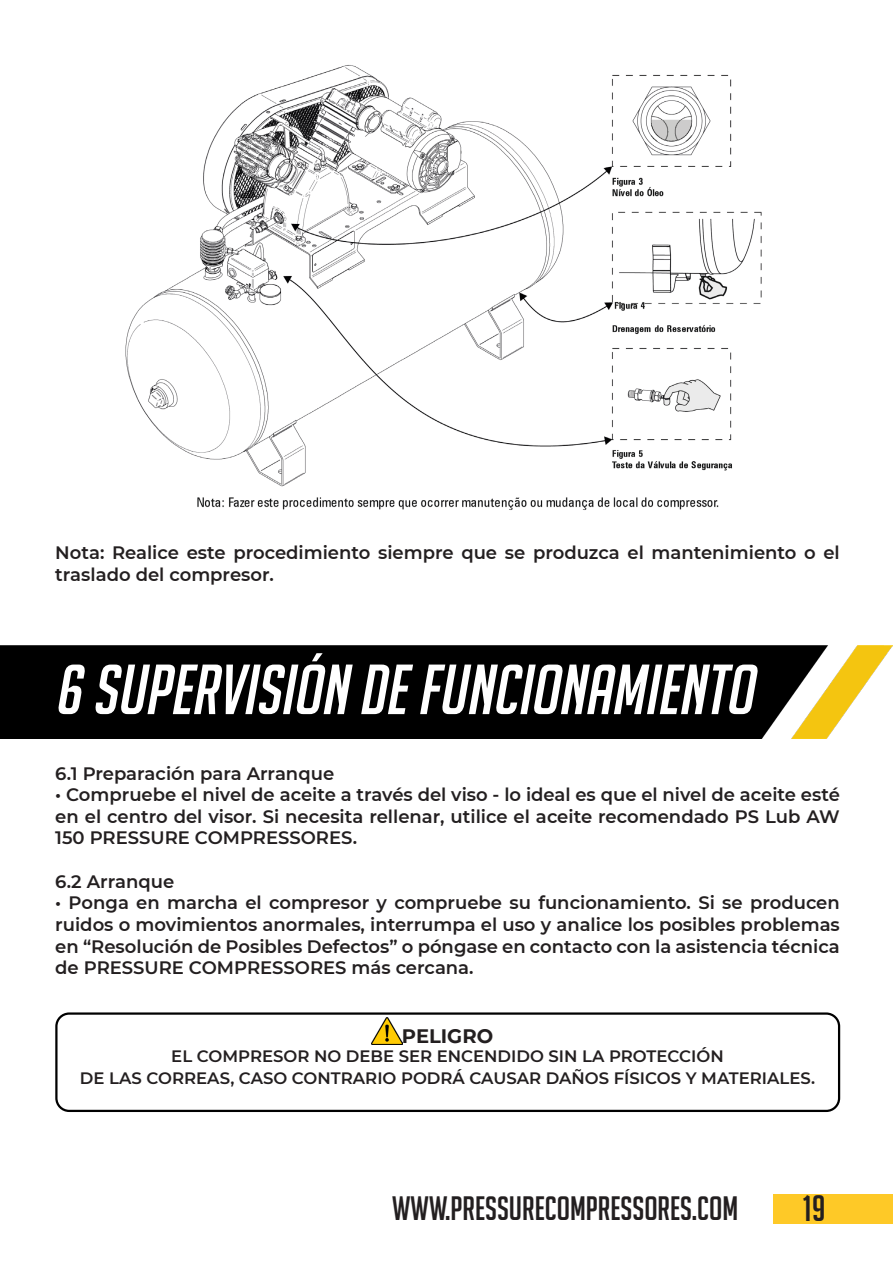
<style>
.page{position:relative;width:893px;height:1263px;background:#fff}
.page>*{position:absolute;margin:0;border:0;box-sizing:border-box;transform-origin:0 0}
.t1{font:italic 69px "Big Noodle Titling";color:#fff}
.t2{font:36px "Big Noodle Titling";color:#231f20}
.t3{font:33px "Big Noodle Titling";color:#231f20}
.t4{font:700 19.5px "Montserrat";color:#231f20}
.t5{font:600 18px/21.6px "Montserrat";color:#231f20;text-align:justify}
.t6{font:600 16.5px "Montserrat";color:#231f20}
</style>
<div class="page">
<div style="left:55px;top:1012px;width:785px;height:100px;border:2px solid #000;border-radius:13px"></div>
<div style="left:774px;top:1194px;width:119px;height:30px;background:#fec927"></div>
<img style="left:0;top:645px;width:893px;height:93px">
<img style="left:371px;top:1017px;width:31px;height:27px">
<img style="left:125px;top:65px;width:637px;height:445px">
<p class="t5" style="left:55px;top:541px;width:786px">Nota: Realice este procedimiento siempre que se produzca el mantenimiento o el traslado del compresor.</p>
<p class="t1" style="left:54px;top:652px;width:713px">6 SUPERVISIÓN DEFUNCIONAMIENTO</p>
<p class="t5" style="left:55px;top:762px;width:280px">6.1 Preparación para Arranque</p>
<p class="t5" style="left:55px;top:783px;width:786px">• Compruebe el nivel de aceite a través del viso - lo ideal es que el nivel de aceite esté en el centro del visor. Si necesita rellenar, utilice el aceite recomendado PS Lub AW 150 PRESSURE COMPRESSORES.</p>
<p class="t5" style="left:55px;top:870px;width:120px">6.2 Arranque</p>
<p class="t5" style="left:55px;top:891px;width:786px">• Ponga en marcha el compresor y compruebe su funcionamiento. Si se producen ruidos o movimientos anormales, interrumpa el uso y analice los posibles problemas en “Resolución de Posibles Defectos” o póngase en contacto con la asistencia técnica de PRESSURE COMPRESSORES más cercana.</p>
<p class="t4" style="left:402px;top:1021px;width:93px">PELIGRO</p>
<p class="t6" style="left:171px;top:1045px;width:554px">EL COMPRESOR NO DEBE SER ENCENDIDO SIN LA PROTECCIÓN</p>
<p class="t6" style="left:80px;top:1066px;width:737px">DE LAS CORREAS, CASO CONTRARIO PODRÁ CAUSAR DAÑOS FÍSICOS Y MATERIALES.</p>
<p class="t3" style="left:392px;top:1191px;width:347px">WWW.PRESSURECOMPRESSORES.COM</p>
<p class="t2" style="left:803px;top:1189px;width:24px">19</p>
</div>
